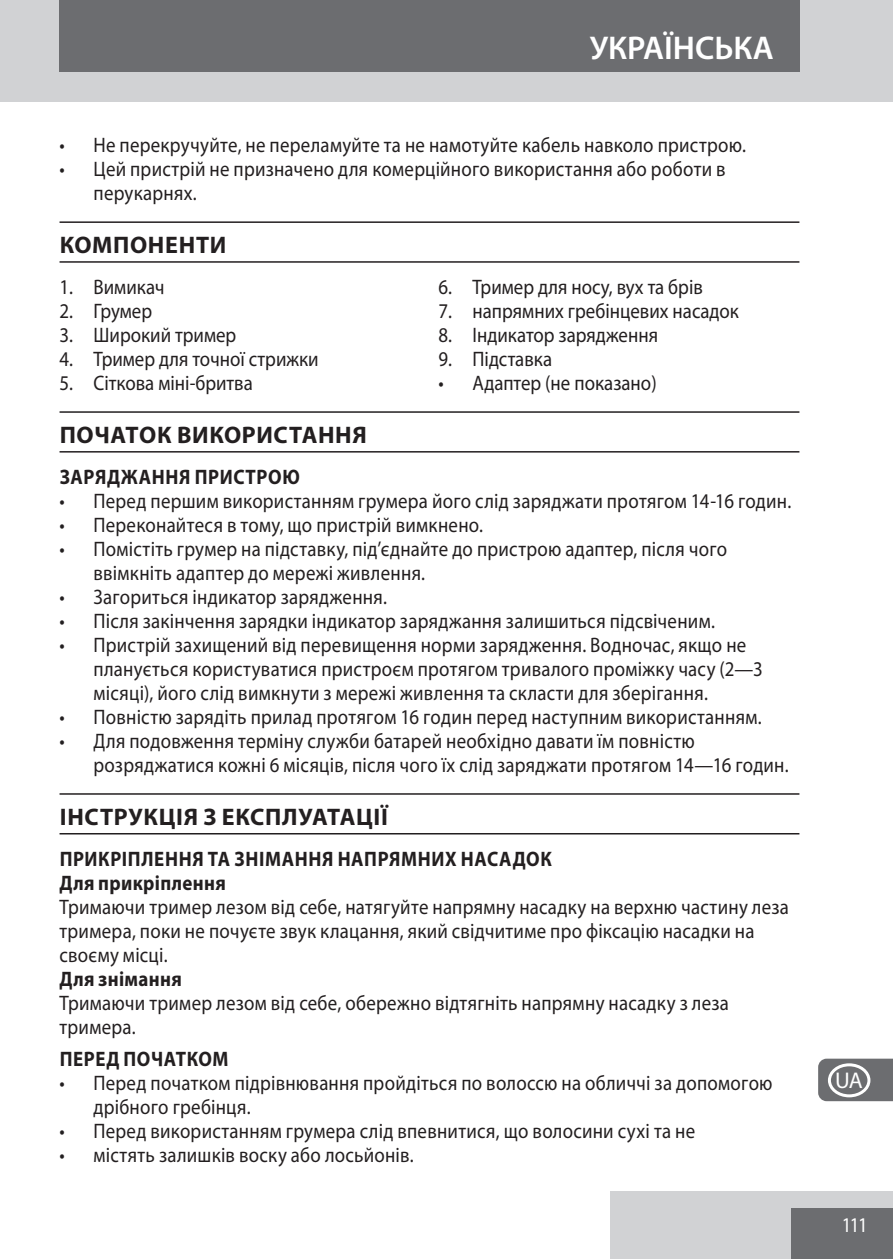
<style>
.page{position:relative;width:893px;height:1259px;background:#fff}
.page>*{position:absolute;margin:0;border:0;box-sizing:border-box;transform-origin:0 0}
.t1{font:600 33px "Myriad Pro";color:#fff}
.heading{font:700 24px "Myriad Pro";letter-spacing:.03em;color:#231f20}
.t2{font:22.8px "Myriad Pro";color:#fff}
.default{font:21px/24px "Myriad Pro";letter-spacing:.015em;color:#231f20;scale:.9 1}
.default-2{font:700 21px "Myriad Pro";letter-spacing:.03em;color:#231f20;scale:.9 1}
.t3{font:21px "Myriad Pro";color:#fff;scale:.9 1}
</style>
<div class="page">
<div style="left:611px;top:1191px;width:282px;height:68px;background:#d1d2d4"></div>
<div style="left:791px;top:1208px;width:102px;height:51px;background:#6c6d70"></div>
<div style="left:0;top:0;width:893px;height:102px;background:#d1d2d4"></div>
<div style="left:59px;top:0;width:740px;height:72px;background:#6c6d70"></div>
<svg style="left:818px;top:1058px;width:75px;height:43px;background:#76777a"></svg>
<hr style="left:60px;top:221px;width:739px;height:2px;background:#231f20">
<hr style="left:60px;top:261px;width:739px;height:2px;background:#231f20">
<hr style="left:60px;top:411px;width:739px;height:2px;background:#231f20">
<hr style="left:60px;top:451px;width:739px;height:1px;background:#231f20">
<hr style="left:60px;top:793px;width:739px;height:1px;background:#231f20">
<hr style="left:60px;top:833px;width:739px;height:1px;background:#231f20">
<div style="left:828px;top:128px;width:42px;height:34px;border:3px solid #fff;border-radius:50%"></div>
<div style="left:828px;top:170px;width:42px;height:34px;border:3px solid #fff;border-radius:50%"></div>
<div style="left:828px;top:213px;width:42px;height:34px;border:3px solid #fff;border-radius:50%"></div>
<div style="left:828px;top:255px;width:42px;height:34px;border:3px solid #fff;border-radius:50%"></div>
<div style="left:828px;top:298px;width:42px;height:34px;border:3px solid #fff;border-radius:50%"></div>
<div style="left:828px;top:340px;width:42px;height:34px;border:3px solid #fff;border-radius:50%"></div>
<div style="left:828px;top:383px;width:42px;height:34px;border:3px solid #fff;border-radius:50%"></div>
<div style="left:828px;top:425px;width:42px;height:34px;border:3px solid #fff;border-radius:50%"></div>
<div style="left:828px;top:468px;width:42px;height:34px;border:3px solid #fff;border-radius:50%"></div>
<div style="left:828px;top:510px;width:42px;height:34px;border:3px solid #fff;border-radius:50%"></div>
<div style="left:828px;top:553px;width:42px;height:34px;border:3px solid #fff;border-radius:50%"></div>
<div style="left:828px;top:595px;width:42px;height:34px;border:3px solid #fff;border-radius:50%"></div>
<div style="left:828px;top:638px;width:42px;height:34px;border:3px solid #fff;border-radius:50%"></div>
<div style="left:828px;top:680px;width:42px;height:34px;border:3px solid #fff;border-radius:50%"></div>
<div style="left:828px;top:723px;width:42px;height:34px;border:3px solid #fff;border-radius:50%"></div>
<div style="left:828px;top:765px;width:42px;height:34px;border:3px solid #fff;border-radius:50%"></div>
<div style="left:828px;top:808px;width:42px;height:34px;border:3px solid #fff;border-radius:50%"></div>
<div style="left:828px;top:850px;width:42px;height:34px;border:3px solid #fff;border-radius:50%"></div>
<div style="left:828px;top:893px;width:42px;height:34px;border:3px solid #fff;border-radius:50%"></div>
<div style="left:828px;top:935px;width:42px;height:34px;border:3px solid #fff;border-radius:50%"></div>
<div style="left:828px;top:978px;width:42px;height:34px;border:3px solid #fff;border-radius:50%"></div>
<div style="left:828px;top:1020px;width:42px;height:34px;border:3px solid #fff;border-radius:50%"></div>
<div style="left:828px;top:1063px;width:42px;height:34px;border:3px solid #fff;border-radius:50%"></div>
<div style="left:828px;top:1106px;width:42px;height:34px;border:3px solid #fff;border-radius:50%"></div>
<div style="left:828px;top:1148px;width:42px;height:34px;border:3px solid #fff;border-radius:50%"></div>
<p class="t1" style="left:590px;top:27px;width:186px">УКРАЇНСЬКА</p>
<p class="default" style="left:60px;top:132px;width:764px">• Не перекручуйте, не переламуйте та не намотуйте кабель навколо пристрою.</p>
<p class="default" style="left:94px;top:156px;width:704px;text-indent:-34px">• Цей пристрій не призначено для комерційного використання або роботи в перукарнях.</p>
<p class="heading" style="left:60px;top:229px;width:168px">КОМПОНЕНТИ</p>
<p class="default" style="left:60px;top:274px;width:118px">1. Вимикач</p>
<p class="default" style="left:60px;top:298px;width:104px">2. Грумер</p>
<p class="default" style="left:60px;top:322px;width:198px">3. Широкий тример</p>
<p class="default" style="left:60px;top:346px;width:289px">4. Тример для точної стрижки</p>
<p class="default" style="left:60px;top:370px;width:216px">5. Сіткова міні-бритва</p>
<p class="default" style="left:438px;top:274px;width:295px">6. Тример для носу, вух та брів</p>
<p class="default" style="left:438px;top:298px;width:335px">7. напрямних гребінцевих насадок</p>
<p class="default" style="left:438px;top:322px;width:246px">8. Індикатор зарядження</p>
<p class="default" style="left:438px;top:346px;width:128px">9. Підставка</p>
<p class="default" style="left:438px;top:370px;width:244px">• Адаптер (не показано)</p>
<p class="heading" style="left:60px;top:419px;width:309px">ПОЧАТОК ВИКОРИСТАННЯ</p>
<p class="default-2" style="left:60px;top:463px;width:268px">ЗАРЯДЖАННЯ ПРИСТРОЮ</p>
<p class="default" style="left:60px;top:488px;width:815px">• Перед першим використанням грумера його слід заряджати протягом 14-16 годин.</p>
<p class="default" style="left:60px;top:512px;width:472px">• Переконайтеся в тому, що пристрій вимкнено.</p>
<p class="default" style="left:94px;top:536px;width:706px;text-indent:-34px">• Помістіть грумер на підставку, під’єднайте до пристрою адаптер, після чого ввімкніть адаптер до мережі живлення.</p>
<p class="default" style="left:60px;top:584px;width:365px">• Загориться індикатор зарядження.</p>
<p class="default" style="left:60px;top:608px;width:730px">• Після закінчення зарядки індикатор заряджання залишиться підсвіченим.</p>
<p class="default" style="left:94px;top:632px;width:745px;text-indent:-34px">• Пристрій захищений від перевищення норми зарядження. Водночас, якщо не планується користуватися пристроєм протягом тривалого проміжку часу (2—3 місяці), його слід вимкнути з мережі живлення та скласти для зберігання.</p>
<p class="default" style="left:60px;top:704px;width:782px">• Повністю зарядіть прилад протягом 16 годин перед наступним використанням.</p>
<p class="default" style="left:94px;top:728px;width:774px;text-indent:-34px">• Для подовження терміну служби батарей необхідно давати їм повністю розряджатися кожні 6 місяців, після чого їх слід заряджати протягом 14—16 годин.</p>
<p class="heading" style="left:60px;top:800px;width:330px">IНСТРУКЦІЯ З ЕКСПЛУАТАЦІЇ</p>
<p class="default-2" style="left:60px;top:844px;width:548px">ПРИКРІПЛЕННЯ ТА ЗНІМАННЯ НАПРЯМНИХ НАСАДОК</p>
<p class="default-2" style="left:60px;top:868px;width:186px">Для прикріплення</p>
<p class="default" style="left:60px;top:894px;width:812px">Тримаючи тример лезом від себе, натягуйте напрямну насадку на верхню частину леза тримера, поки не почуєте звук клацання, який свідчитиме про фіксацію насадки на своєму місці.</p>
<p class="default-2" style="left:60px;top:964px;width:137px">Для знімання</p>
<p class="default" style="left:60px;top:990px;width:745px">Тримаючи тример лезом від себе, обережно відтягніть напрямну насадку з леза тримера.</p>
<p class="default-2" style="left:60px;top:1045px;width:189px">ПЕРЕД ПОЧАТКОМ</p>
<p class="default" style="left:94px;top:1070px;width:756px;text-indent:-34px">• Перед початком підрівнювання пройдіться по волоссю на обличчі за допомогою дрібного гребінця.</p>
<p class="default" style="left:60px;top:1118px;width:708px">• Перед використанням грумера слід впевнитися, що волосини сухі та не</p>
<p class="default" style="left:60px;top:1142px;width:395px">• містять залишків воску або лосьйонів.</p>
<p class="t2" style="left:835px;top:1066px;width:29px">UA</p>
<p class="t3" style="left:842px;top:1212px;width:30px">111</p>
</div>
